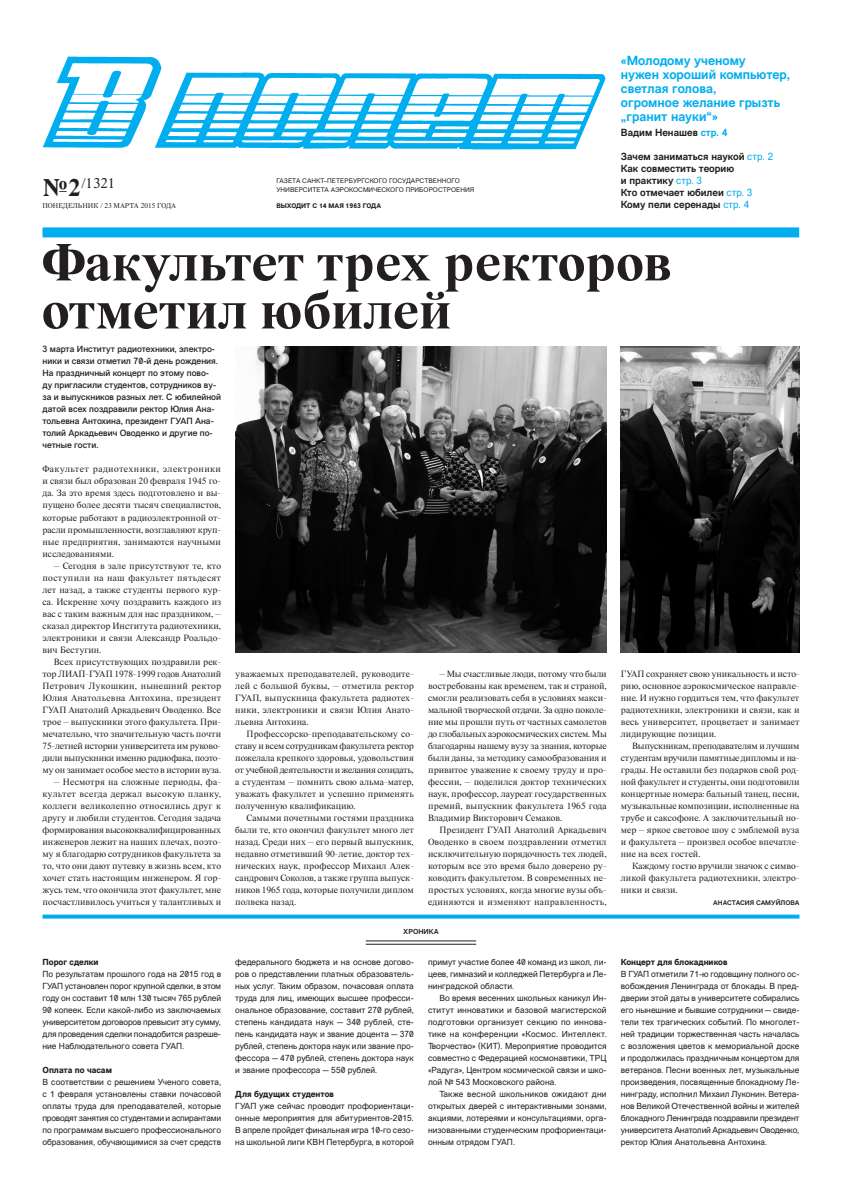
<style>
.page{position:relative;width:842px;height:1191px;background:#fff}
.page>*{position:absolute;margin:0;border:0;box-sizing:border-box;transform-origin:0 0}
.t1{font:700 56px/48px "Vremena";color:#231f20}
.t2{font:15.2px "Vremena";color:#231f20}
.t3{font:500 12.8px/14px "Vremena Grotesk";color:#00aeef}
.t4{font:500 10px/12px "Vremena Grotesk";color:#231f20}
.t5{font:9.7px/12px "Vremena";color:#231f20;text-align:justify}
.t6{font:8.7px/12px "Vremena Grotesk";color:#231f20}
.t7{font:8.5px/12px "Vremena Grotesk";color:#231f20;text-align:justify}
.t8{font:700 8.5px "Vremena Grotesk";color:#231f20}
.t9{font:7.5px "Vremena";color:#231f20}
.t10{font:500 7px "Vremena Grotesk";color:#231f20}
.t11{font:6.5px/9px "Vremena Grotesk";color:#231f20}
.t12{font:700 6.5px "Vremena Grotesk";color:#231f20}
.t13{font:500 6.5px "Vremena Grotesk";color:#231f20}
.s1{font-weight:700;font-size:26px}
.s2{color:#00aeef}
.s3{font-weight:400;color:#00aeef}
</style>
<div class="page">
<div style="left:43px;top:227px;width:756px;height:10px;background:#00aeef"></div>
<img style="left:43px;top:56px;width:563px;height:94px">
<svg style="left:43px;top:914px;width:756px;height:4px;fill:#00aeef"></svg>
<hr style="left:366px;top:940px;width:110px;height:1px;background:#231f20">
<hr style="left:366px;top:944px;width:110px;height:1px;background:#231f20">
<img style="left:235px;top:346px;width:372px;height:306px">
<img style="left:621px;top:346px;width:178px;height:306px">
<h2 class="t2" style="left:43px;top:174px;width:74px"><span class="s1">№2</span>/1321</h2>
<p class="t9" style="left:43px;top:202px;width:135px">ПОНЕДЕЛЬНИК / 23 МАРТА 2015 ГОДА</p>
<p class="t11" style="left:276px;top:176px;width:199px">ГАЗЕТА САНКТ–ПЕТЕРБУРГСКОГО ГОСУДАРСТВЕННОГО<br>УНИВЕРСИТЕТА АЭРОКОСМИЧЕСКОГО ПРИБОРОСТРОЕНИЯ</p>
<p class="t12" style="left:276px;top:202px;width:106px">ВЫХОДИТ С 14 МАЯ 1963 ГОДА</p>
<h3 class="t3" style="left:621px;top:54px;width:171px">«Молодому ученому<br>нужен хороший компьютер, светлая голова,<br>огромное желание грызть „гранит науки“»</h3>
<p class="t4" style="left:621px;top:127px;width:108px">Вадим Ненашев <span class="s2">стр. 4</span></p>
<p class="t4" style="left:621px;top:151px;width:154px">Зачем заниматься наукой <span class="s3">стр. 2<br></span>Как совместить теорию<br>и практику <span class="s3">стр. 3<br></span>Кто отмечает юбилеи <span class="s3">стр. 3<br></span>Кому пели серенады <span class="s3">стр. 4</span></p>
<h1 class="t1" style="left:43px;top:241px;width:630px">Факультет трех ректоров отметил юбилей</h1>
<p class="t6" style="left:43px;top:343px;width:180px">3 марта Институт радиотехники, электро&shy;ники и связи отметил 70-й день рождения.<br>На праздничный концерт по этому пово-<br>ду пригласили студентов, сотрудников ву&shy;за и выпускников разных лет. С юбилейной датой всех поздравили ректор Юлия Ана&shy;тольевна Антохина, президент ГУАП Ана&shy;толий Аркадьевич Оводенко и другие по&shy;четные гости.</p>
<p class="t5" style="left:43px;top:464px;width:180px">Факультет радиотехники, электроники и связи был образован 20 февраля 1945 го&shy;да. За это время здесь подготовлено и вы&shy;пущено более десяти тысяч специалистов, которые работают в радиоэлектронной от&shy;расли промышленности, возглавляют круп&shy;ные предприятия, занимаются научными исследованиями.</p>
<p class="t5" style="left:43px;top:560px;width:180px;text-indent:11px">— Сегодня в зале присутствуют те, кто поступили на наш факультет пятьдесят лет назад, а также студенты первого кур&shy;са. Искренне хочу поздравить каждого из вас с таким важным для нас праздником, — сказал директор Института радиотехники, электроники и связи Александр Роальдо&shy;вич Бестугин.</p>
<p class="t5" style="left:43px;top:656px;width:180px;text-indent:11px">Всех присутствующих поздравили рек&shy;тор ЛИАП-ГУАП 1978-1999 годов Анатолий Петрович Лукошкин, нынешний ректор Юлия Анатольевна Антохина, президент ГУАП Анатолий Аркадьевич Оводенко. Все трое — выпускники этого факультета. При&shy;мечательно, что значительную часть почти 75-летней истории университета им руково&shy;дили выпускники именно радиофака, поэто&shy;му он занимает особое место в истории вуза.</p>
<p class="t5" style="left:43px;top:776px;width:180px;text-indent:11px">— Несмотря на сложные периоды, фа&shy;культет всегда держал высокую планку, коллеги великолепно относились друг к другу и любили студентов. Сегодня задача формирования высококвалифицированных инженеров лежит на наших плечах, поэто&shy;му я благодарю сотрудников факультета за то, что они дают путевку в жизнь всем, кто хочет стать настоящим инженером. Я гор&shy;жусь тем, что окончила этот факультет, мне посчастливилось учиться у талантливых и</p>
<p class="t5" style="left:428px;top:668px;width:180px;text-indent:11px">— Мы счастливые люди, потому что были востребованы как временем, так и страной, смогли реализовать себя в условиях макси&shy;мальной творческой отдачи. За одно поколе&shy;ние мы прошли путь от частных самолетов до глобальных аэрокосмических систем. Мы благодарны нашему вузу за знания, которые были даны, за методику самообразования и привитое уважение к своему труду и про&shy;фессии, — поделился доктор технических наук, профессор, лауреат государственных премий, выпускник факультета 1965 года Владимир Викторович Семаков.</p>
<p class="t5" style="left:428px;top:824px;width:180px;text-indent:11px">Президент ГУАП Анатолий Аркадьевич Оводенко в своем поздравлении отметил исключительную порядочность тех людей, которым все это время было доверено ру&shy;ководить факультетом. В современных не&shy;простых условиях, когда многие вузы объ&shy;единяются и изменяют направленность,</p>
<p class="t5" style="left:621px;top:668px;width:180px">ГУАП сохраняет свою уникальность и исто&shy;рию, основное аэрокосмическое направле&shy;ние. И нужно гордиться тем, что факультет радиотехники, электроники и связи, как и весь университет, процветает и занимает лидирующие позиции.</p>
<p class="t5" style="left:621px;top:740px;width:180px;text-indent:11px">Выпускникам, преподавателям и лучшим студентам вручили памятные дипломы и на&shy;грады. Не оставили без подарков свой род&shy;ной факультет и студенты, они подготовили концертные номера: бальный танец, песни, музыкальные композиции, исполненные на трубе и саксофоне. А заключительный но&shy;мер — яркое световое шоу с эмблемой вуза и факультета — произвел особое впечатле&shy;ние на всех гостей.</p>
<p class="t5" style="left:621px;top:860px;width:180px;text-indent:11px">Каждому гостю вручили значок с симво&shy;ликой факультета радиотехники, электро&shy;ники и связи.</p>
<p class="t13" style="left:713px;top:898px;width:88px">АНАСТАСИЯ САМУЙЛОВА</p>
<p class="t5" style="left:235px;top:668px;width:180px">уважаемых преподавателей, руководите&shy;лей с большой буквы, — отметила ректор ГУАП, выпускница факультета радиотех&shy;ники, электроники и связи Юлия Анато&shy;льевна Антохина.</p>
<p class="t5" style="left:235px;top:728px;width:180px;text-indent:11px">Профессорско-преподавательскому со&shy;ставу и всем сотрудникам факультета ректор пожелала крепкого здоровья, удовольствия от учебной деятельности и желания созидать, а студентам — помнить свою альма-матер, уважать факультет и успешно применять полученную квалификацию.</p>
<p class="t5" style="left:235px;top:812px;width:180px;text-indent:11px">Самыми почетными гостями праздника были те, кто окончил факультет много лет назад. Среди них — его первый выпускник, недавно отметивший 90-летие, доктор тех&shy;нических наук, профессор Михаил Алек&shy;сандрович Соколов, а также группа выпуск&shy;ников 1965 года, которые получили диплом полвека назад.</p>
<p class="t8" style="left:43px;top:955px;width:58px">Порог сделки</p>
<p class="t7" style="left:43px;top:967px;width:180px">По результатам прошлого года на 2015 год в ГУАП установлен порог крупной сделки, в этом году он составит 10 млн 130 тысяч 765 рублей 90 копеек. Если какой-либо из заключаемых университетом договоров превысит эту сумму, для проведения сделки понадобится разреше&shy;ние Наблюдательного совета ГУАП.</p>
<p class="t8" style="left:43px;top:1063px;width:71px">Оплата по часам</p>
<p class="t7" style="left:43px;top:1075px;width:180px">В соответствии с решением Ученого совета, с 1 февраля установлены ставки почасовой оплаты труда для преподавателей, которые проводят занятия со студентами и аспирантами по программам высшего профессионального образования, обучающимися за счет средств</p>
<p class="t10" style="left:403px;top:926px;width:37px">ХРОНИКА</p>
<p class="t7" style="left:235px;top:955px;width:180px">федерального бюджета и на основе догово&shy;ров о представлении платных образователь&shy;ных услуг. Таким образом, почасовая оплата труда для лиц, имеющих высшее професси&shy;ональное образование, составит 270 рублей, степень кандидата наук — 340 рублей, сте&shy;пень кандидата наук и звание доцента — 370 рублей, степень доктора наук или звание про&shy;фессора — 470 рублей, степень доктора наук и звание профессора — 550 рублей.</p>
<p class="t8" style="left:235px;top:1087px;width:100px">Для будущих студентов</p>
<p class="t7" style="left:235px;top:1099px;width:180px">ГУАП уже сейчас проводит профориентаци&shy;онные мероприятия для абитуриентов-2015.<br>В апреле пройдет финальная игра 10-го сезо&shy;на школьной лиги КВН Петербурга, в которой</p>
<p class="t7" style="left:428px;top:955px;width:180px">примут участие более 40 команд из школ, ли&shy;цеев, гимназий и колледжей Петербурга и Ле&shy;нинградской области.</p>
<p class="t7" style="left:428px;top:991px;width:180px;text-indent:11px">Во время весенних школьных каникул Ин&shy;ститут инноватики и базовой магистерской подготовки организует секцию по иннова&shy;тике на конференции «Космос. Интеллект.<br>Творчество» (КИТ). Мероприятие проводится совместно с Федерацией космонавтики, ТРЦ «Радуга», Центром космической связи и шко&shy;лой № 543 Московского района.</p>
<p class="t7" style="left:428px;top:1087px;width:180px;text-indent:11px">Также весной школьников ожидают дни открытых дверей с интерактивными зонами, акциями, лотереями и консультациями, орга&shy;низованными студенческим профориентаци&shy;онным отрядом ГУАП.</p>
<p class="t8" style="left:621px;top:956px;width:108px">Концерт для блокадников</p>
<p class="t7" style="left:621px;top:967px;width:180px">В ГУАП отметили 71-ю годовщину полного ос&shy;вобождения Ленинграда от блокады. В пред&shy;дверии этой даты в университете собирались его нынешние и бывшие сотрудники — свиде&shy;тели тех трагических событий. По многолет&shy;ней традиции торжественная часть началась с возложения цветов к мемориальной доске и продолжилась праздничным концертом для ветеранов. Песни военных лет, музыкальные произведения, посвященные блокадному Ле&shy;нинграду, исполнил Михаил Луконин. Ветера&shy;нов Великой Отечественной войны и жителей блокадного Ленинграда поздравили президент университета Анатолий Аркадьевич Оводенко, ректор Юлия Анатольевна Антохина.</p>
</div>
